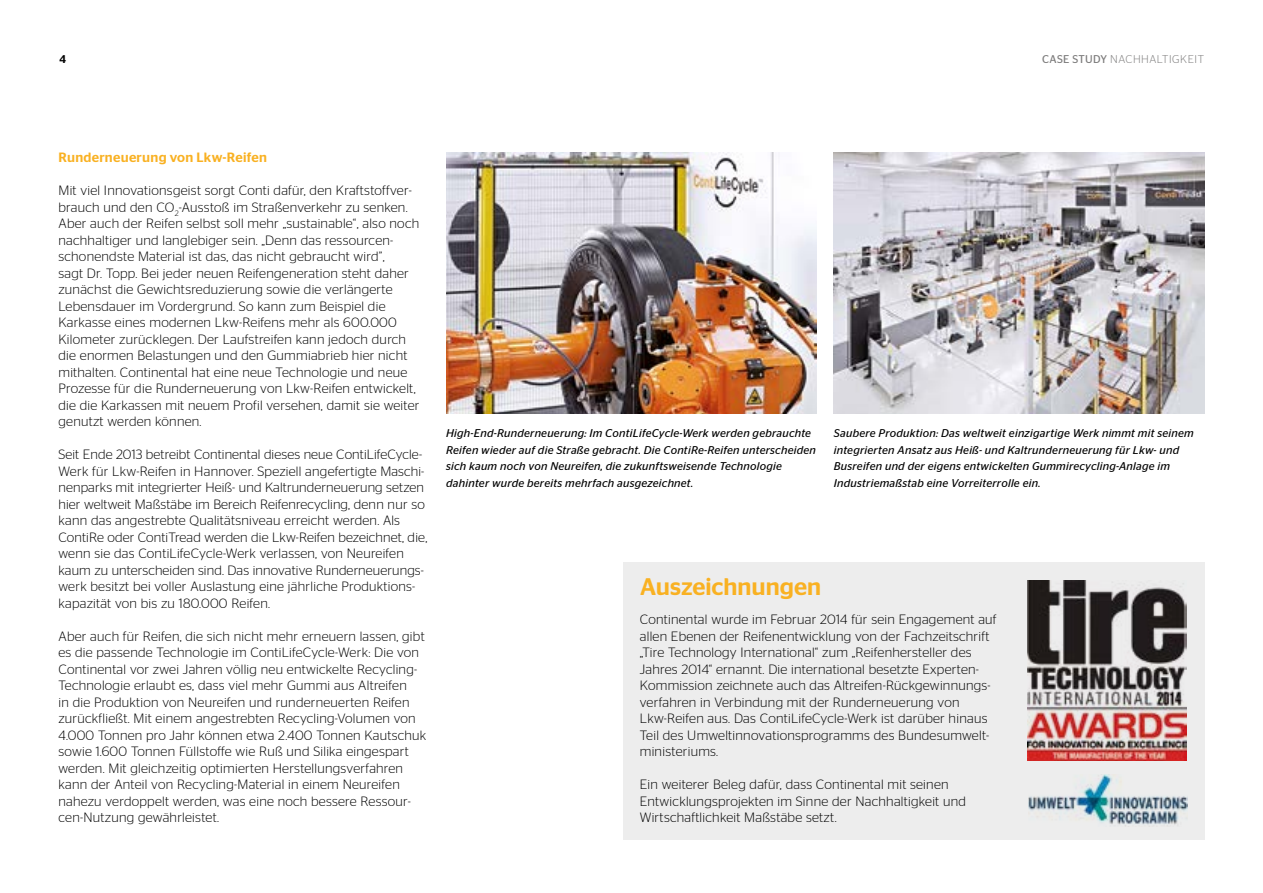
<style>
.page{position:relative;width:1263px;height:893px;background:#fff}
.page>*{position:absolute;margin:0;border:0;box-sizing:border-box;transform-origin:0 0}
.t1{font:500 24px "Continental Stag Sans";color:#f9b122}
.t2{font:300 13.5px/16.5px "Continental Stag Sans";letter-spacing:.02em;color:#000}
.t3{font:500 13.5px "Continental Stag Sans";letter-spacing:.02em;color:#f9b122}
.t4{font:italic 11.25px/16.5px "Continental Stag Sans";letter-spacing:.02em;color:#000}
.t5{font:300 11.25px "Continental Stag Sans";letter-spacing:.05em;color:#7c7b7b}
.t6{font:500 11.25px "Continental Stag Sans";color:#000}
.s1{font-weight:400}
</style>
<div class="page">
<div style="left:623px;top:562px;width:581px;height:277px;background:#ededed"></div>
<img style="left:446px;top:152px;width:371px;height:262px">
<img style="left:834px;top:152px;width:370px;height:262px">
<img style="left:1028px;top:580px;width:159px;height:181px">
<img style="left:1028px;top:774px;width:159px;height:52px">
<p class="t6" style="left:59px;top:53px;width:8px">4</p>
<p class="t5" style="left:1042px;top:53px;width:163px"><span class="s1">CASE STUDY</span> NACHHALTIGKEIT</p>
<p class="t3" style="left:58px;top:150px;width:210px">Runderneuerung von Lkw-Reifen</p>
<p class="t2" style="left:58px;top:182px;width:363px">Mit viel Innovationsgeist sorgt Conti dafür, den Kraftstoffver&shy;brauch und den CO<sub>2</sub>-Ausstoß im Straßenverkehr zu senken.<br>Aber auch der Reifen selbst soll mehr „sustainable“, also noch nachhaltiger und langlebiger sein. „Denn das ressourcen&shy;schonendste Material ist das, das nicht gebraucht wird”,<br>sagt Dr. Topp. Bei jeder neuen Reifengeneration steht daher zunächst die Gewichtsreduzierung sowie die verlängerte Lebensdauer im Vordergrund. So kann zum Beispiel die Karkasse eines modernen Lkw-Reifens mehr als 600.000<br>Kilometer zurücklegen. Der Laufstreifen kann jedoch durch die enormen Belastungen und den Gummiabrieb hier nicht mithalten. Continental hat eine neue Technologie und neue Prozesse für die Runderneuerung von Lkw-Reifen entwickelt, die die Karkassen mit neuem Profil versehen, damit sie weiter genutzt werden können.</p>
<p class="t2" style="left:58px;top:446px;width:370px">Seit Ende 2013 betreibt Continental dieses neue ContiLifeCycle-Werk für Lkw-Reifen in Hannover. Speziell angefertigte Maschi&shy;nenparks mit integrierter Heiß- und Kaltrunderneuerung setzen hier weltweit Maßstäbe im Bereich Reifenrecycling, denn nur so kann das angestrebte Qualitätsniveau erreicht werden. Als ContiRe oder ContiTread werden die Lkw-Reifen bezeichnet, die, wenn sie das ContiLifeCycle-Werk verlassen, von Neureifen kaum zu unterscheiden sind. Das innovative Runderneuerungs&shy;werk besitzt bei voller Auslastung eine jährliche Produktions&shy;kapazität von bis zu 180.000 Reifen.</p>
<p class="t2" style="left:58px;top:628px;width:369px">Aber auch für Reifen, die sich nicht mehr erneuern lassen, gibt es die passende Technologie im ContiLifeCycle-Werk: Die von Continental vor zwei Jahren völlig neu entwickelte Recycling-Technologie erlaubt es, dass viel mehr Gummi aus Altreifen<br>in die Produktion von Neureifen und runderneuerten Reifen zurückfließt. Mit einem angestrebten Recycling-Volumen von 4.000 Tonnen pro Jahr können etwa 2.400 Tonnen Kautschuk sowie 1.600 Tonnen Füllstoffe wie Ruß und Silika eingespart werden. Mit gleichzeitig optimierten Herstellungsverfahren kann der Anteil von Recycling-Material in einem Neureifen nahezu verdoppelt werden, was eine noch bessere Ressour&shy;cen-Nutzung gewährleistet.</p>
<p class="t4" style="left:446px;top:425px;width:371px">High-End-Runderneuerung: Im ContiLifeCycle-Werk werden gebrauchte Reifen wieder auf die Straße gebracht. Die ContiRe-Reifen unterscheiden sich kaum noch von Neureifen, die zukunftsweisende Technologie dahinter wurde bereits mehrfach ausgezeichnet.</p>
<p class="t4" style="left:834px;top:425px;width:361px">Saubere Produktion: Das weltweit einzigartige Werk nimmt mit seinem integrierten Ansatz aus Heiß- und Kaltrunderneuerung für Lkw- und Busreifen und der eigens entwickelten Gummirecycling-Anlage im Industriemaßstab eine Vorreiterrolle ein.</p>
<h1 class="t1" style="left:640px;top:573px;width:183px">Auszeichnungen</h1>
<p class="t2" style="left:640px;top:611px;width:358px">Continental wurde im Februar 2014 für sein Engagement auf allen Ebenen der Reifenentwicklung von der Fachzeitschrift „Tire Technology International“ zum „Reifenhersteller des Jahres 2014“ ernannt. Die international besetzte Experten-Kommission zeichnete auch das Altreifen-Rückgewinnungs&shy;verfahren in Verbindung mit der Runderneuerung von Lkw-Reifen aus. Das ContiLifeCycle-Werk ist darüber hinaus Teil des Umweltinnovationsprogramms des Bundesumwelt&shy;ministeriums.</p>
<p class="t2" style="left:640px;top:776px;width:328px">Ein weiterer Beleg dafür, dass Continental mit seinen<br>Entwicklungsprojekten im Sinne der Nachhaltigkeit und<br>Wirtschaftlichkeit Maßstäbe setzt.</p>
</div>
